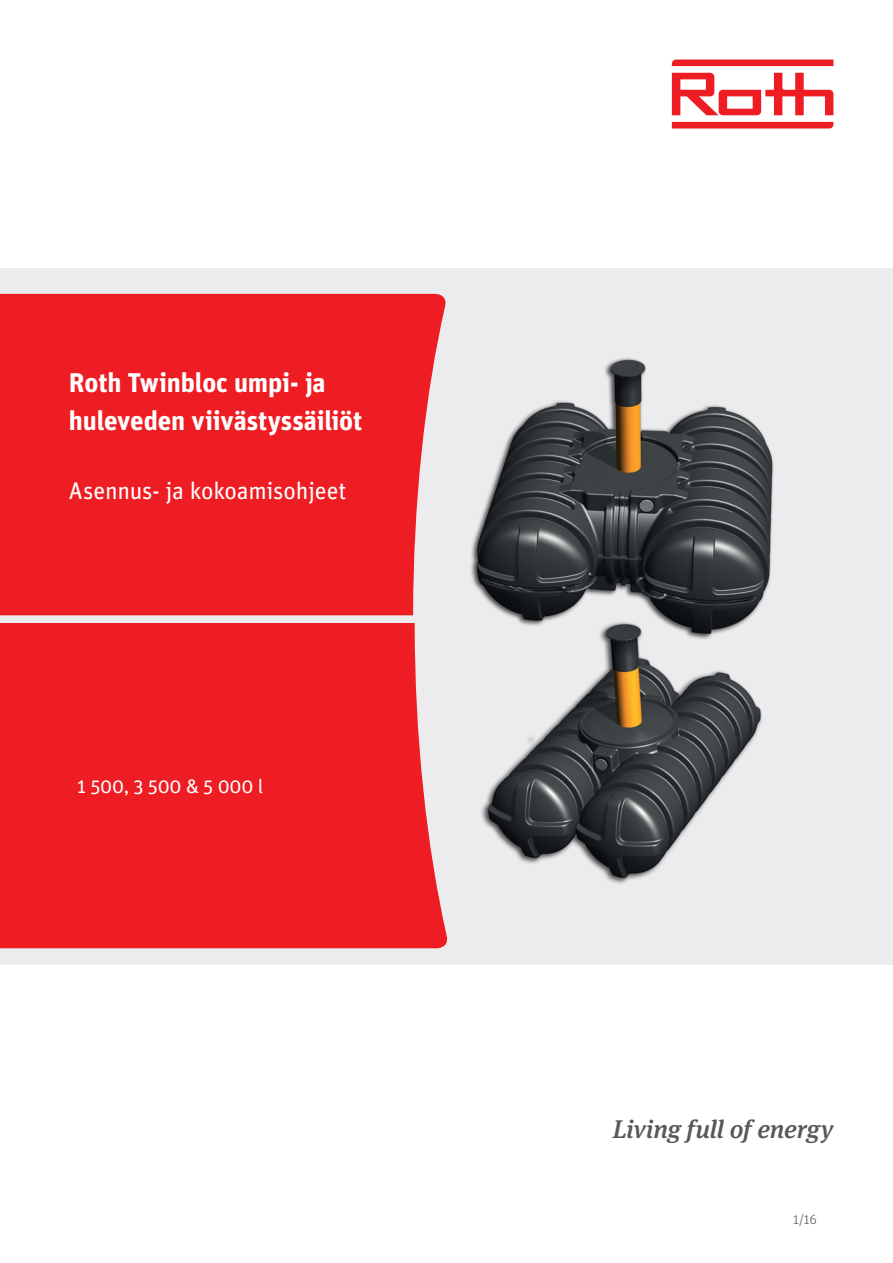
<style>
.page{position:relative;width:893px;height:1263px;background:#fff}
.page>*{position:absolute;margin:0;border:0;box-sizing:border-box;transform-origin:0 0}
.t1{font:700 27px "Unit OT";letter-spacing:-.005em;color:#fff}
.t2{font:italic 500 25.5px "Meta Serif OT";letter-spacing:-.005em;color:#57585a}
.t3{font:24px "Unit OT";letter-spacing:-.01em;color:#fff}
.t4{font:19.5px "Unit OT";letter-spacing:-.01em;color:#fff}
.t5{font:300 13.5px "Unit OT";color:#57585a}
</style>
<div class="page">
<svg style="left:672px;top:122px;width:161px;height:7px"></svg>
<svg style="left:672px;top:60px;width:161px;height:6px"></svg>
<svg style="left:672px;top:73px;width:161px;height:42px"></svg>
<div style="left:0;top:268px;width:893px;height:696px;background:#ececee"></div>
<div style="left:0;top:294px;width:446px;height:321px;background:#ee1d23"></div>
<div style="left:0;top:623px;width:448px;height:325px;background:#ee1d23"></div>
<img style="left:421px;top:336px;width:353px;height:336px">
<img style="left:449px;top:553px;width:325px;height:331px">
<p class="t1" style="left:69px;top:365px;width:258px">Roth Twinbloc umpi- ja</p>
<p class="t1" style="left:69px;top:403px;width:295px">huleveden viivästyssäiliöt</p>
<p class="t3" style="left:69px;top:475px;width:279px">Asennus- ja kokoamisohjeet</p>
<p class="t4" style="left:77px;top:774px;width:188px">1 500, 3 500 &amp; 5 000 l</p>
<p class="t2" style="left:613px;top:1113px;width:222px">Living full of energy</p>
<p class="t5" style="left:793px;top:1211px;width:25px">1/16</p>
</div>
